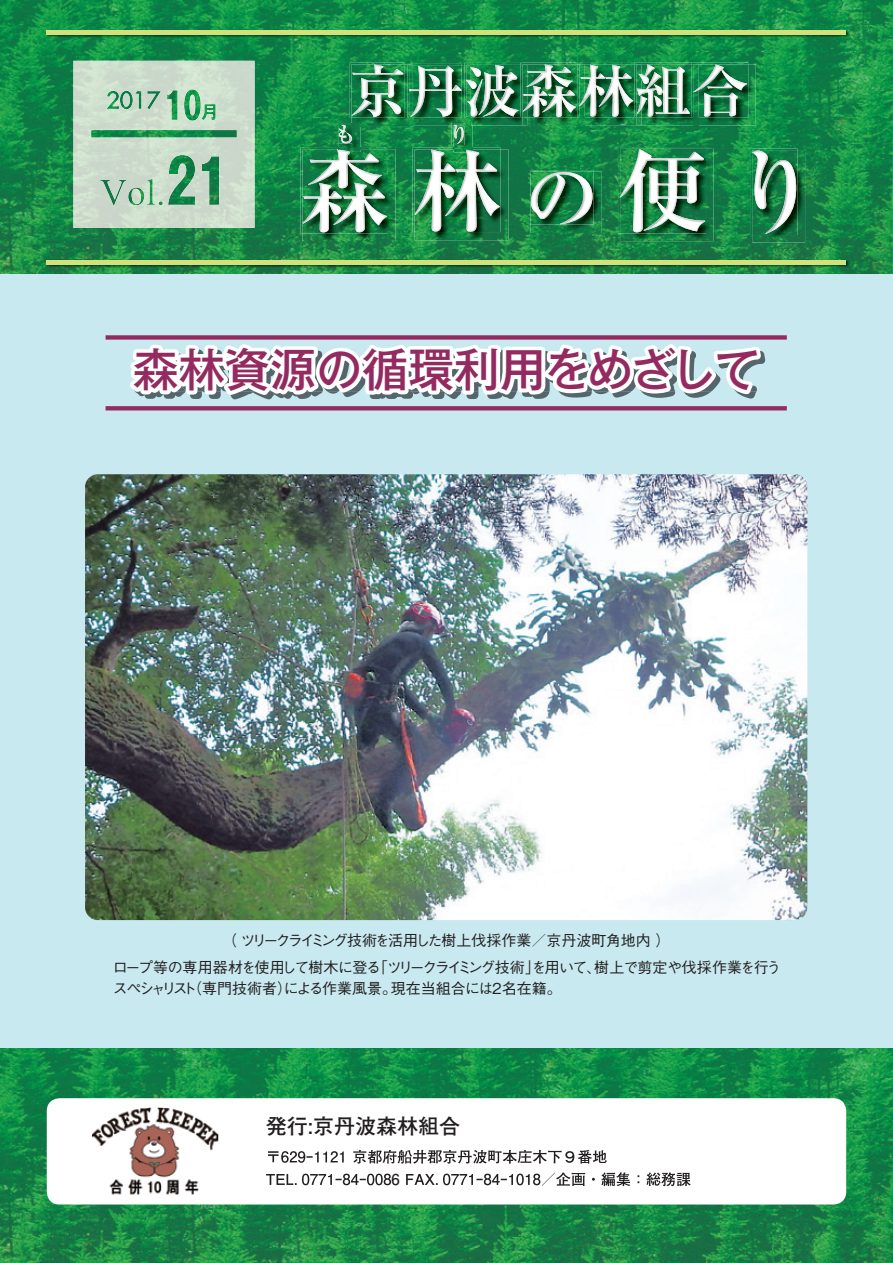
<style>
.page{position:relative;width:893px;height:1263px;background:#fff}
.page>*{position:absolute;margin:0;border:0;box-sizing:border-box;transform-origin:0 0}
.t1{font:500 45.9px "Gothic MB101 Pro";color:#932b60}
.t2{font:700 21px "Futo Go B101 Pro";color:#231f20}
.t3{font:500 15px "Gothic BBB Pro";letter-spacing:-.05em;color:#231f20}
.t4{font:500 15px "Gothic BBB Pro";color:#231f20}
.t5{font:500 15px "Gothic BBB Pro";letter-spacing:-.17em;color:#231f20}
.t6{font:500 15px "Gothic BBB Pro";letter-spacing:-.025em;color:#231f20}
.t7{font:500 15px "Gothic BBB Pro";letter-spacing:-.23em;color:#231f20}
.t8{font:700 15px "Futo Go B101 Pro";color:#231f20}
</style>
<div class="page">
<img style="left:0;top:0;width:893px;height:274px">
<img style="left:0;top:1048px;width:893px;height:215px">
<div style="left:0;top:274px;width:893px;height:774px;background:#c8e9f0"></div>
<div style="left:47px;top:1098px;width:799px;height:106px;background:#fff;border-radius:13px"></div>
<img style="left:85px;top:474px;width:722px;height:446px">
<img style="left:92px;top:1108px;width:126px;height:87px">
<img style="left:352px;top:64px;width:60px;height:62px">
<img style="left:350px;top:62px;width:55px;height:55px">
<img style="left:403px;top:64px;width:2px;height:53px">
<img style="left:352px;top:75px;width:51px;height:42px">
<img style="left:352px;top:64px;width:51px;height:11px">
<img style="left:361px;top:78px;width:35px;height:39px">
<img style="left:352px;top:99px;width:19px;height:17px">
<img style="left:384px;top:100px;width:17px;height:14px">
<img style="left:412px;top:66px;width:52px;height:59px">
<svg style="left:409px;top:117px;width:3px;height:8px"></svg>
<img style="left:412px;top:64px;width:50px;height:2px">
<img style="left:407px;top:64px;width:5px;height:53px">
<img style="left:412px;top:66px;width:50px;height:51px">
<img style="left:409px;top:90px;width:3px;height:27px">
<img style="left:409px;top:66px;width:10px;height:24px">
<img style="left:425px;top:71px;width:21px;height:19px">
<svg style="left:429px;top:74px;width:11px;height:12px"></svg>
<img style="left:472px;top:64px;width:165px;height:62px">
<img style="left:464px;top:62px;width:170px;height:2px">
<img style="left:464px;top:64px;width:170px;height:53px">
<img style="left:466px;top:66px;width:4px;height:51px">
<img style="left:478px;top:65px;width:41px;height:52px">
<img style="left:470px;top:79px;width:13px;height:38px">
<svg style="left:466px;top:67px;width:15px;height:22px"></svg>
<img style="left:523px;top:65px;width:4px;height:29px">
<img style="left:527px;top:64px;width:46px;height:22px">
<svg style="left:526px;top:71px;width:1px;height:16px"></svg>
<img style="left:547px;top:86px;width:29px;height:31px">
<svg style="left:523px;top:112px;width:4px;height:13px"></svg>
<img style="left:527px;top:86px;width:20px;height:31px">
<img style="left:523px;top:94px;width:4px;height:18px">
<svg style="left:579px;top:117px;width:5px;height:8px"></svg>
<img style="left:579px;top:107px;width:5px;height:10px">
<img style="left:579px;top:65px;width:1px;height:12px">
<svg style="left:580px;top:65px;width:4px;height:12px"></svg>
<img style="left:584px;top:65px;width:15px;height:52px">
<img style="left:579px;top:77px;width:5px;height:29px">
<img style="left:599px;top:65px;width:34px;height:52px">
<img style="left:641px;top:64px;width:114px;height:61px">
<svg style="left:637px;top:117px;width:4px;height:8px"></svg>
<img style="left:635px;top:62px;width:113px;height:55px">
<img style="left:637px;top:65px;width:4px;height:52px">
<img style="left:654px;top:64px;width:31px;height:8px">
<img style="left:637px;top:109px;width:4px;height:5px">
<img style="left:641px;top:64px;width:13px;height:8px">
<img style="left:655px;top:67px;width:35px;height:47px">
<img style="left:641px;top:72px;width:22px;height:45px">
<svg style="left:654px;top:95px;width:8px;height:12px"></svg>
<svg style="left:637px;top:88px;width:10px;height:21px"></svg>
<svg style="left:693px;top:117px;width:5px;height:8px"></svg>
<img style="left:693px;top:93px;width:5px;height:24px">
<img style="left:693px;top:64px;width:5px;height:24px">
<img style="left:698px;top:64px;width:49px;height:26px">
<svg style="left:693px;top:88px;width:5px;height:5px"></svg>
<img style="left:707px;top:83px;width:25px;height:6px">
<img style="left:704px;top:93px;width:34px;height:24px">
<img style="left:302px;top:149px;width:93px;height:92px">
<img style="left:301px;top:147px;width:87px;height:87px">
<img style="left:302px;top:149px;width:86px;height:85px">
<img style="left:303px;top:149px;width:84px;height:34px">
<img style="left:308px;top:149px;width:74px;height:34px">
<img style="left:342px;top:183px;width:45px;height:49px">
<img style="left:302px;top:183px;width:40px;height:49px">
<img style="left:415px;top:150px;width:93px;height:90px">
<img style="left:412px;top:148px;width:88px;height:84px">
<img style="left:414px;top:149px;width:18px;height:66px">
<img style="left:415px;top:150px;width:39px;height:82px">
<img style="left:445px;top:151px;width:55px;height:81px">
<img style="left:530px;top:171px;width:71px;height:62px">
<img style="left:529px;top:170px;width:64px;height:55px">
<img style="left:530px;top:171px;width:63px;height:54px">
<img style="left:531px;top:172px;width:61px;height:52px">
<img style="left:620px;top:149px;width:93px;height:92px">
<img style="left:618px;top:147px;width:88px;height:87px">
<img style="left:620px;top:149px;width:86px;height:85px">
<img style="left:620px;top:149px;width:85px;height:83px">
<img style="left:752px;top:150px;width:53px;height:92px">
<img style="left:750px;top:149px;width:47px;height:86px">
<img style="left:752px;top:150px;width:45px;height:85px">
<img style="left:752px;top:151px;width:44px;height:83px">
<img style="left:339px;top:143px;width:21px;height:9px">
<svg style="left:337px;top:149px;width:13px;height:3px"></svg>
<img style="left:337px;top:123px;width:2px;height:21px">
<img style="left:339px;top:143px;width:13px;height:1px">
<svg style="left:339px;top:123px;width:21px;height:20px"></svg>
<img style="left:339px;top:125px;width:13px;height:18px">
<img style="left:454px;top:126px;width:18px;height:22px">
<svg style="left:454px;top:148px;width:18px;height:4px"></svg>
<img style="left:451px;top:126px;width:13px;height:19px">
<img style="left:454px;top:126px;width:10px;height:18px">
<svg style="left:451px;top:117px;width:21px;height:9px"></svg>
<svg style="left:266px;top:1174px;width:125px;height:11px"></svg>
<svg style="left:406px;top:1172px;width:285px;height:14px"></svg>
<svg style="left:268px;top:1150px;width:339px;height:13px"></svg>
<img style="left:45px;top:29px;width:805px;height:9px">
<hr style="left:47px;top:31px;width:799px;height:4px;background:#d3e17b">
<img style="left:45px;top:259px;width:805px;height:9px">
<hr style="left:47px;top:261px;width:799px;height:4px;background:#d3e17b">
<img style="left:73px;top:61px;width:182px;height:167px">
<svg style="left:106px;top:406px;width:681px;height:4px;background:#943165"></svg>
<div style="left:106px;top:335px;width:681px;height:5px;background:#932b60"></div>
<svg style="left:116px;top:335px;width:654px;height:65px"></svg>
<h1 class="t1" style="left:133px;top:332px;width:629px">森林資源の循環利用をめざして</h1>
<p class="t3" style="left:222px;top:928px;width:450px">（ツリークライミング技術を活用した樹上伐採作業／京丹波町角地内 (</p>
<p class="t3" style="left:113px;top:955px;width:270px">ロープ等の専用器材を使用して樹木に登る</p>
<p class="t5" style="left:373px;top:955px;width:230px">「ツリークライミング技術を用いて、</p>
<p class="t3" style="left:525px;top:955px;width:16px">」</p>
<p class="t6" style="left:594px;top:955px;width:188px">樹上で剪定や伐採作業を行う</p>
<p class="t4" style="left:187px;top:976px;width:211px">（専門技術者による作業風景。</p>
<p class="t3" style="left:277px;top:976px;width:16px">）</p>
<p class="t3" style="left:502px;top:976px;width:61px">名在籍。</p>
<p class="t4" style="left:391px;top:976px;width:104px">現在当組合には</p>
<p class="t7" style="left:113px;top:976px;width:85px">スペシャリスト</p>
<p class="t3" style="left:490px;top:976px;width:16px">２</p>
<h2 class="t2" style="left:266px;top:1109px;width:196px">発行:京丹波森林組合</h2>
<p class="t8" style="left:392px;top:1167px;width:10px">6</p>
</div>
